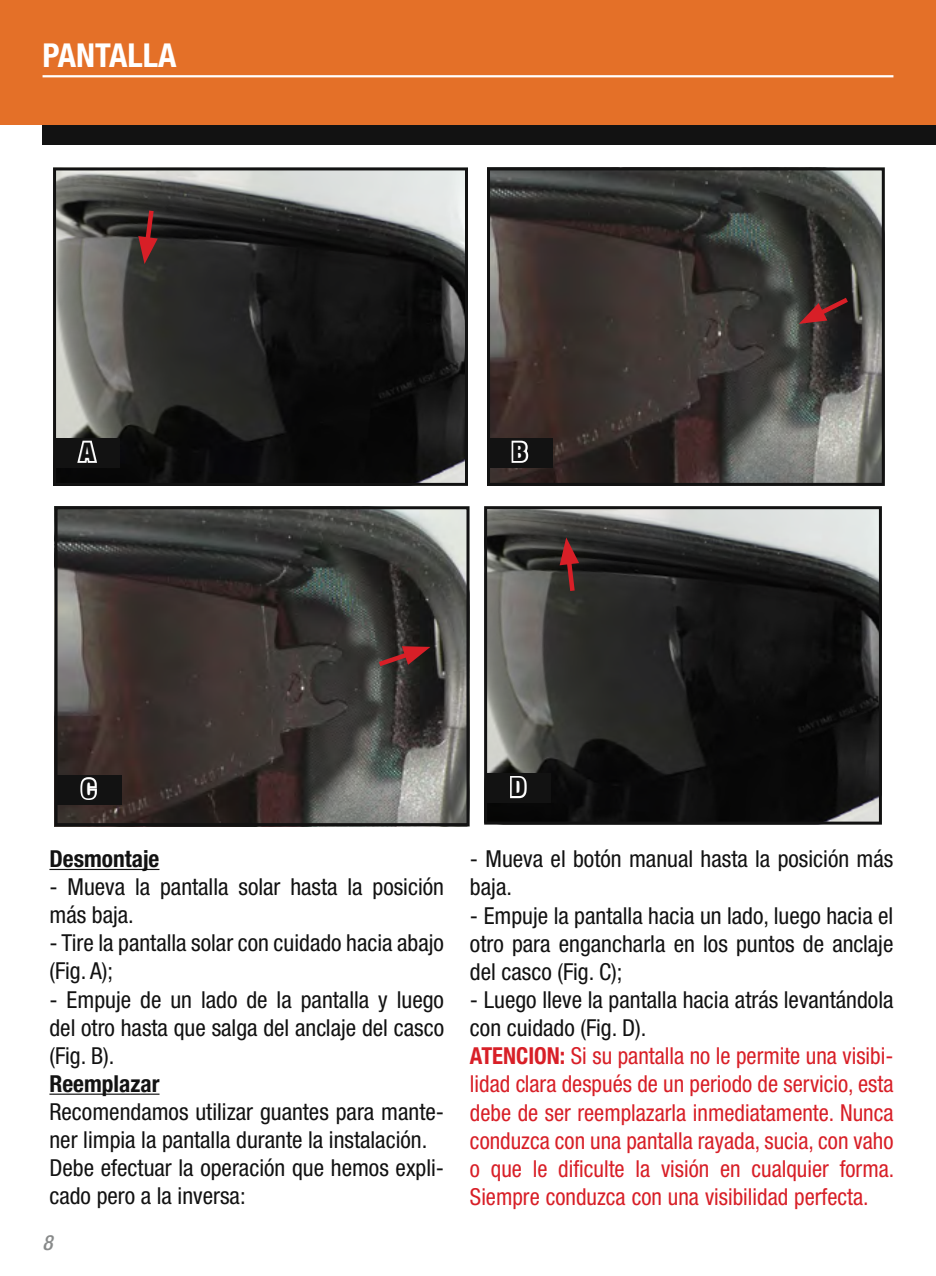
<style>
.page{position:relative;width:936px;height:1276px;background:#fff}
.page>*{position:absolute;margin:0;border:0;box-sizing:border-box;transform-origin:0 0}
.t1{font:700 condensed 33px "Helvetica Neue";color:#fff}
.t2{font:900 condensed 25.5px "Helvetica Neue";color:#121212}
.t3{font:condensed 23.4px/28.2px "Helvetica Neue";color:#121212}
.t4{font:condensed 23.4px/28.2px "Helvetica Neue";color:#d81f27}
.t5{font:700 condensed 23.4px "Helvetica Neue";color:#121212}
.t6{font:italic 500 condensed 21px "Helvetica Neue";color:#888a8a}
.s1{color:#121212}
.s2{font-weight:700}
</style>
<div class="page">
<div style="left:43px;top:85px;width:892px;height:60px;background:#121212"></div>
<div style="left:0;top:0;width:935px;height:125px;background:#e47028"></div>
<img style="left:57px;top:171px;width:407px;height:311px">
<div style="left:53px;top:167px;width:415px;height:319px;border:3px solid #121212"></div>
<img style="left:491px;top:171px;width:389px;height:311px">
<div style="left:487px;top:167px;width:397px;height:319px;border:3px solid #121212"></div>
<img style="left:59px;top:510px;width:406px;height:312px">
<div style="left:55px;top:506px;width:414px;height:320px;border:3px solid #121212"></div>
<img style="left:488px;top:510px;width:389px;height:310px">
<div style="left:484px;top:506px;width:397px;height:318px;border:3px solid #121212"></div>
<div style="left:55px;top:438px;width:65px;height:30px;background:#121212"></div>
<svg style="left:75px;top:399px;width:25px;height:64px"></svg>
<div style="left:485px;top:773px;width:66px;height:30px;background:#121212"></div>
<svg style="left:510px;top:776px;width:17px;height:23px"></svg>
<div style="left:56px;top:775px;width:65px;height:29px;background:#121212"></div>
<svg style="left:78px;top:774px;width:22px;height:26px"></svg>
<div style="left:487px;top:438px;width:65px;height:30px;background:#121212"></div>
<svg style="left:511px;top:440px;width:18px;height:23px"></svg>
<svg style="left:138px;top:206px;width:20px;height:58px"></svg>
<svg style="left:798px;top:294px;width:54px;height:30px;background:#512525"></svg>
<svg style="left:559px;top:537px;width:20px;height:59px"></svg>
<svg style="left:374px;top:646px;width:56px;height:24px"></svg>
<hr style="left:49px;top:869px;width:110px;height:1px;background:#121212">
<hr style="left:49px;top:1093px;width:110px;height:1px;background:#121212">
<hr style="left:43px;top:75px;width:850px;height:2px;background:#fff">
<h1 class="t1" style="left:43px;top:35px;width:30px">panta</h1>
<h1 class="t1" style="left:128px;top:35px;width:48px">lla</h1>
<p class="t2" style="left:80px;top:436px;width:16px">A</p>
<p class="t2" style="left:512px;top:436px;width:16px">B</p>
<p class="t2" style="left:82px;top:773px;width:15px">C</p>
<p class="t2" style="left:511px;top:771px;width:16px">D</p>
<p class="t5" style="left:49px;top:844px;width:111px">Desmontaje</p>
<p class="t3" style="left:49px;top:872px;width:396px">- Mueva la pantalla solar hasta la posición más baja.</p>
<p class="t3" style="left:49px;top:929px;width:396px">- Tire la pantalla solar con cuidado hacia abajo (Fig. A);</p>
<p class="t3" style="left:49px;top:985px;width:396px;text-align:justify">- Empuje de un lado de la pantalla y luego del otro hasta que salga del anclaje del casco (Fig. B).</p>
<p class="t5" style="left:49px;top:1069px;width:112px">Reemplazar</p>
<p class="t3" style="left:49px;top:1097px;width:396px">Recomendamos utilizar guantes para mante&shy;ner limpia la pantalla durante la instalación.<br>Debe efectuar la operación que hemos expli&shy;cado pero a la inversa:</p>
<p class="t6" style="left:43px;top:1230px;width:12px">8</p>
<p class="t3" style="left:470px;top:845px;width:425px">- Mueva el botón manual hasta la posición más baja.</p>
<p class="t3" style="left:470px;top:901px;width:425px;text-align:justify">- Empuje la pantalla hacia un lado, luego hacia el otro para engancharla en los puntos de anclaje del casco (Fig. C);</p>
<p class="t4" style="left:470px;top:985px;width:426px"><span class="s1">- Luego lleve la pantalla hacia atrás levantándola con cuidado (Fig. D).<br></span><span class="s2">ATENCION:</span> Si su pantalla no le permite una visibi&shy;lidad clara después de un periodo de servicio, esta debe de ser reemplazarla inmediatamente. Nunca conduzca con una pantalla rayada, sucia, con vaho o que le dificulte la visión en cualquier forma.<br>Siempre conduzca con una visibilidad perfecta.</p>
</div>
